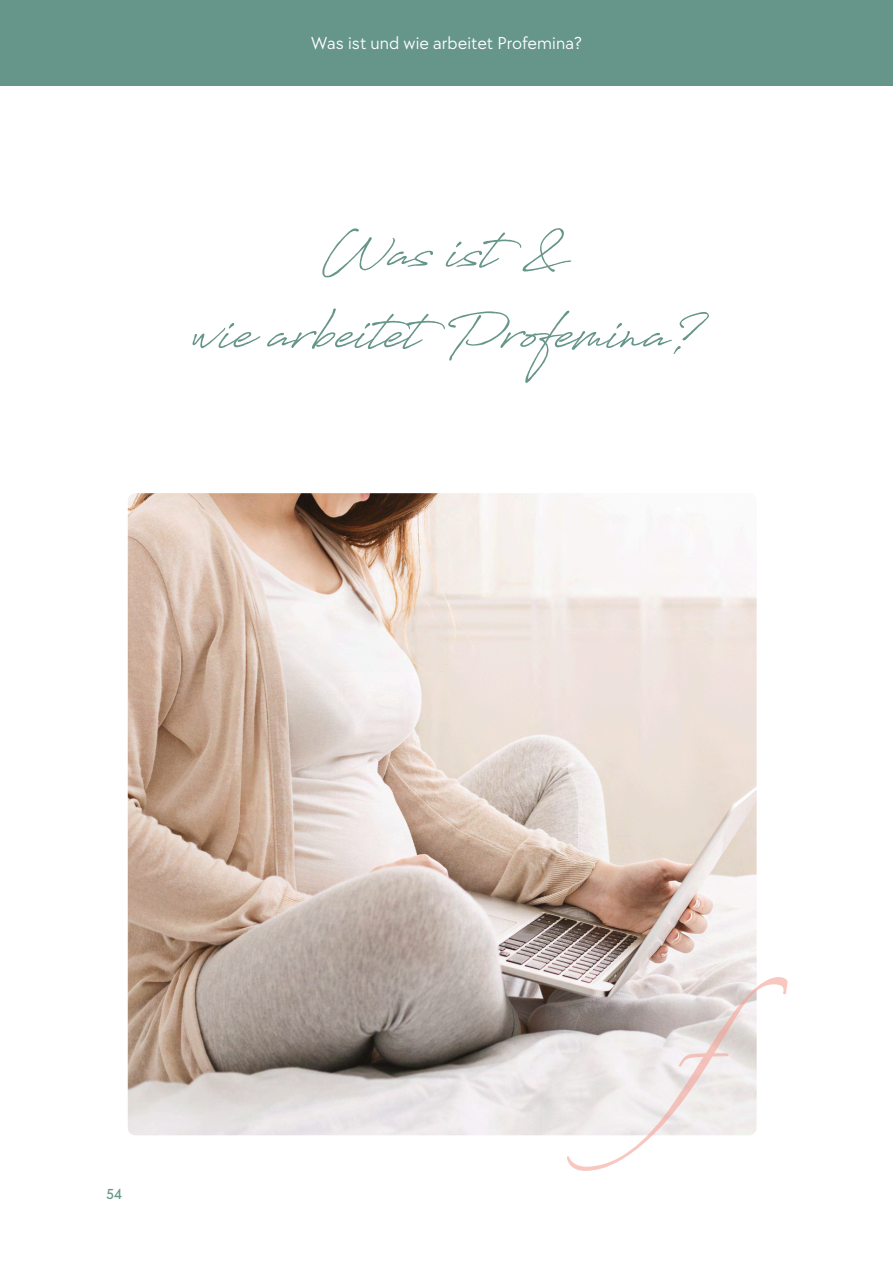
<style>
.page{position:relative;width:893px;height:1263px;background:#fff}
.page>*{position:absolute;margin:0;border:0;box-sizing:border-box;transform-origin:0 0}
.t1{font:54px "Antro Vectra Bolder";letter-spacing:.005em;color:#669589}
.t2{font:18px "TT Chocolates";letter-spacing:.005em;color:#fff}
.t3{font:500 15px "TT Chocolates";color:#669589}
</style>
<div class="page">
<div style="left:0;top:0;width:893px;height:86px;background:#669589"></div>
<img style="left:128px;top:493px;width:629px;height:642px;border-radius:8px">
<svg style="left:566px;top:976px;width:222px;height:195px"></svg>
<p class="t2" style="left:311px;top:33px;width:273px">Was ist und wie arbeitet Profemina?</p>
<p class="t1" style="left:321px;top:227px;width:253px">Was ist&amp;</p>
<p class="t1" style="left:190px;top:308px;width:515px">wie arbeitetProfemina?</p>
<p class="t3" style="left:106px;top:1186px;width:18px">54</p>
</div>
